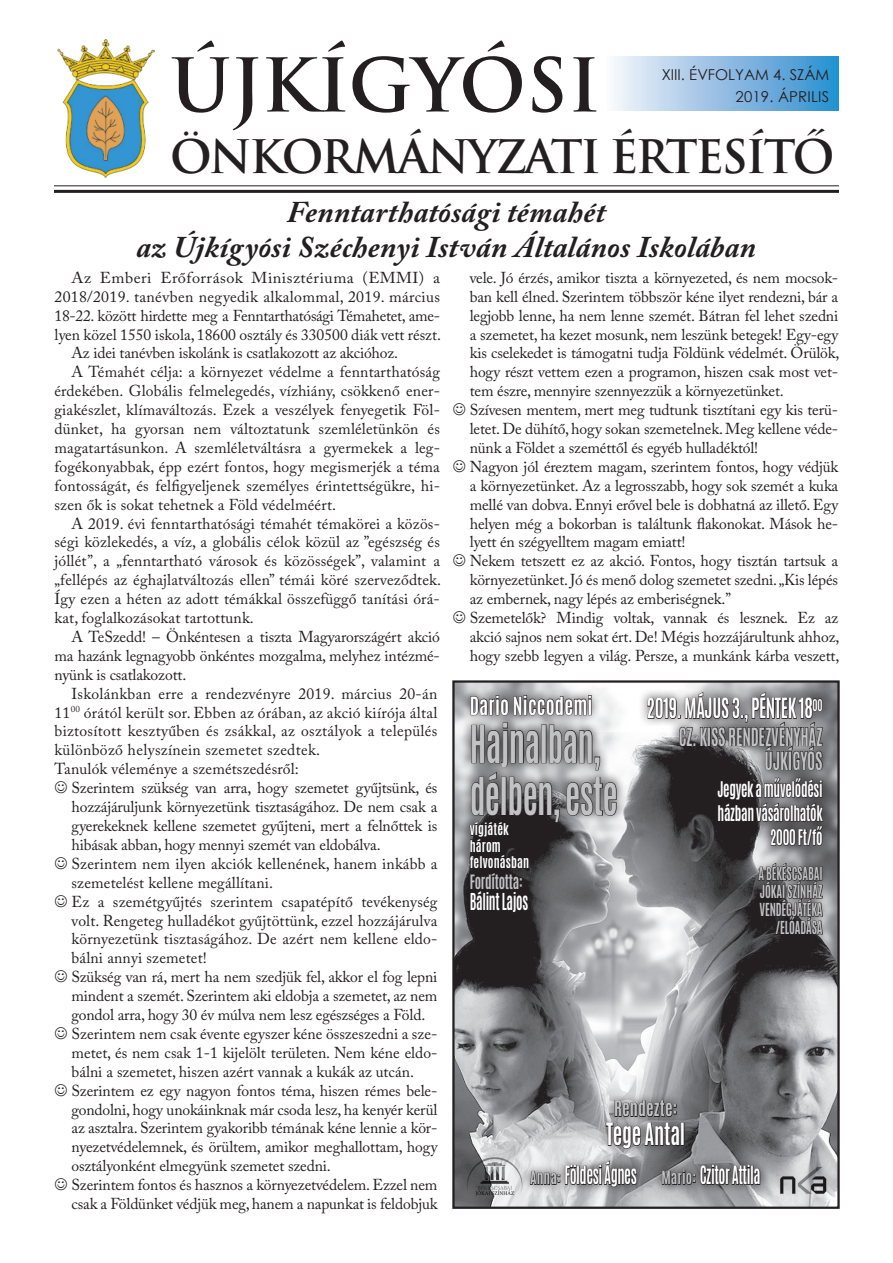
<style>
.page{position:relative;width:893px;height:1263px;background:#fff}
.page>*{position:absolute;margin:0;border:0;box-sizing:border-box;transform-origin:0 0}
.t1{font:700 72px "Trajan Pro";color:#231f20}
.t2{font:700 45px "Trajan Pro";letter-spacing:-.05em;color:#231f20}
.t3{font:700 43.5px/52.2px "Antonio";letter-spacing:-.02em;color:#c1c2c4;scale:.75 1}
.t4{font:italic 700 30px/34.5px "Adobe Caslon Pro";letter-spacing:.01em;color:#231f20;text-align:center}
.t5{font:700 25.5px "Antonio";letter-spacing:-.01em;color:#fff;scale:.8 1}
.t6{font:700 23.25px "Antonio";letter-spacing:-.02em;color:#fff;scale:.78 1}
.t7{font:700 21px "Antonio";letter-spacing:-.03em;color:#fff;scale:.7 1}
.t8{font:700 21px/24px "Antonio";letter-spacing:-.01em;color:#c1c2c4;text-align:right;scale:.78 1}
.t9{font:700 21px "Antonio";letter-spacing:.01em;color:#fff;scale:.9 1}
.t10{font:700 19.5px "Antonio";letter-spacing:-.02em;color:#fff;scale:.7 1}
.t11{font:700 18px/24px "Antonio";letter-spacing:-.02em;color:#fff;text-align:right;scale:.76 1}
.t12{font:700 18px "Antonio";letter-spacing:.01em;color:#c1c2c4;scale:.9 1}
.t13{font:700 16.5px "Antonio";letter-spacing:-.02em;color:#c1c2c4;scale:.82 1}
.t14{font:15.75px/18.9px "Adobe Caslon Pro";letter-spacing:-.005em;color:#231f20}
.t15{font:15.75px "Adobe Caslon Pro";letter-spacing:.02em;color:#231f20}
.t16{font:15.75px "Adobe Caslon Pro";letter-spacing:.03em;color:#231f20}
.t17{font:700 15px/18px "Antonio";letter-spacing:-.01em;color:#c1c2c4;text-align:right;scale:.8 1}
.t18{font:15px/22.2px "Century Gothic";color:#231f20}
.t19{font:700 13.5px/16.2px "Antonio";letter-spacing:.01em;color:#fff;scale:.9 1}
.s1{font-size:15px;color:#c1c2c4}
</style>
<div class="page">
<img style="left:455px;top:683px;width:382px;height:523px">
<div style="left:452px;top:680px;width:388px;height:529px;border:2px solid #231f20"></div>
<img style="left:614px;top:57px;width:225px;height:54px">
<img style="left:57px;top:39px;width:97px;height:138px">
<hr style="left:54px;top:185px;width:785px;height:1px;background:#231f20">
<hr style="left:54px;top:190px;width:785px;height:3px;background:#231f20">
<svg style="left:521px;top:1092px;width:249px;height:104px;background:#939496"></svg>
<svg style="left:606px;top:1100px;width:73px;height:48px;background:#646264"></svg>
<div style="left:681px;top:1123px;width:3px;height:22px;border:1px solid #231f20"></div>
<svg style="left:537px;top:1161px;width:100px;height:26px;background:#706f70"></svg>
<svg style="left:662px;top:1162px;width:98px;height:23px;background:#525153"></svg>
<svg style="left:461px;top:687px;width:165px;height:234px"></svg>
<svg style="left:471px;top:695px;width:37px;height:20px"></svg>
<svg style="left:514px;top:695px;width:77px;height:20px;background:#656364"></svg>
<svg style="left:470px;top:723px;width:146px;height:189px;background:#666566"></svg>
<svg style="left:638px;top:684px;width:194px;height:260px;background:#727274"></svg>
<svg style="left:648px;top:692px;width:174px;height:78px;background:#676667"></svg>
<svg style="left:717px;top:777px;width:106px;height:68px;background:#3c3a3b"></svg>
<svg style="left:758px;top:863px;width:65px;height:71px;background:#403d3e"></svg>
<img style="left:452px;top:1151px;width:85px;height:50px">
<img style="left:778px;top:1164px;width:51px;height:32px">
<h1 class="t1" style="left:170px;top:40px;width:432px">ÚJKÍGYÓSI</h1>
<h2 class="t2" style="left:170px;top:129px;width:666px">ÖNKORMÁNYZATI ÉRTESÍTŐ</h2>
<p class="t18" style="left:736px;top:63px;width:95px;text-indent:-74px">XIII. ÉVFOLYAM 4. SZÁM<br>2019. április</p>
<h3 class="t4" style="left:136px;top:194px;width:621px">Fenntarthatósági témahét<br>az Újkígyósi Széchenyi István Általános Iskolában</h3>
<p class="t16" style="left:72px;top:268px;width:370px">Az Emberi Erőforrások Minisztériuma (EMMI) a</p>
<p class="t15" style="left:55px;top:287px;width:387px">2018/2019. tanévben negyedik alkalommal, 2019. március</p>
<p class="t14" style="left:55px;top:306px;width:387px">18-22. között hirdette meg a Fenntarthatósági Témahetet, ame-</p>
<p class="t14" style="left:55px;top:325px;width:388px">lyen közel 1550 iskola, 18600 osztály és 330500 diák vett részt.</p>
<p class="t14" style="left:72px;top:344px;width:328px">Az idei tanévben iskolánk is csatlakozott az akcióhoz.</p>
<p class="t14" style="left:72px;top:362px;width:370px">A Témahét célja: a környezet védelme a fenntarthatóság</p>
<p class="t14" style="left:55px;top:381px;width:387px">érdekében. Globális felmelegedés, vízhiány, csökkenő ener-</p>
<p class="t14" style="left:55px;top:400px;width:387px">giakészlet, klímaváltozás. Ezek a veszélyek fenyegetik Föl-</p>
<p class="t14" style="left:55px;top:419px;width:387px">dünket, ha gyorsan nem változtatunk szemléletünkön és</p>
<p class="t14" style="left:55px;top:438px;width:387px">magatartásunkon. A szemléletváltásra a gyermekek a leg-</p>
<p class="t14" style="left:55px;top:457px;width:387px">fogékonyabbak, épp ezért fontos, hogy megismerjék a téma</p>
<p class="t14" style="left:55px;top:476px;width:387px">fontosságát, és felfigyeljenek személyes érintettségükre, hi-</p>
<p class="t14" style="left:55px;top:495px;width:283px">szen ők is sokat tehetnek a Föld védelméért.</p>
<p class="t14" style="left:72px;top:514px;width:370px">A 2019. évi fenntarthatósági témahét témakörei a közös-</p>
<p class="t14" style="left:55px;top:533px;width:387px">ségi közlekedés, a víz, a globális célok közül az ”egészség és</p>
<p class="t14" style="left:55px;top:551px;width:387px">jóllét”, a „fenntartható városok és közösségek”, valamint a</p>
<p class="t14" style="left:55px;top:570px;width:388px">„fellépés az éghajlatváltozás ellen” témái köré szerveződtek.</p>
<p class="t14" style="left:55px;top:589px;width:387px">Így ezen a héten az adott témákkal összefüggő tanítási órá-</p>
<p class="t14" style="left:55px;top:608px;width:201px">kat, foglalkozásokat tartottunk.</p>
<p class="t14" style="left:72px;top:627px;width:370px">A TeSzedd! – Önkéntesen a tiszta Magyarországért akció</p>
<p class="t14" style="left:55px;top:646px;width:387px">ma hazánk legnagyobb önkéntes mozgalma, melyhez intézmé-</p>
<p class="t14" style="left:55px;top:665px;width:133px">nyünk is csatlakozott.</p>
<p class="t15" style="left:72px;top:684px;width:367px">Iskolánkban erre a rendezvényre 2019. március 20-án</p>
<p class="t15" style="left:55px;top:703px;width:384px">11<sup>00</sup> órától került sor. Ebben az órában, az akció kiírója által</p>
<p class="t15" style="left:55px;top:722px;width:384px">biztosított kesztyűben és zsákkal, az osztályok a település</p>
<p class="t15" style="left:55px;top:741px;width:267px">különböző helyszínein szemetet szedtek.</p>
<p class="t14" style="left:55px;top:759px;width:246px">Tanulók véleménye a szemétszedésről:</p>
<p class="t14" style="left:72px;top:778px;width:367px">Szerintem szükség van arra, hogy szemetet gyűjtsünk, és</p>
<p class="t14" style="left:72px;top:797px;width:367px">hozzájáruljunk környezetünk tisztaságához. De nem csak a</p>
<p class="t14" style="left:72px;top:816px;width:367px">gyerekeknek kellene szemetet gyűjteni, mert a felnőttek is</p>
<p class="t14" style="left:72px;top:835px;width:311px">hibásak abban, hogy mennyi szemét van eldobálva.</p>
<p class="t14" style="left:72px;top:854px;width:367px">Szerintem nem ilyen akciók kellenének, hanem inkább a</p>
<p class="t14" style="left:72px;top:873px;width:203px">szemetelést kellene megállítani.</p>
<p class="t14" style="left:72px;top:892px;width:367px">Ez a szemétgyűjtés szerintem csapatépítő tevékenység</p>
<p class="t14" style="left:72px;top:911px;width:367px">volt. Rengeteg hulladékot gyűjtöttünk, ezzel hozzájárulva</p>
<p class="t14" style="left:72px;top:929px;width:367px">környezetünk tisztaságához. De azért nem kellene eldo-</p>
<p class="t14" style="left:72px;top:948px;width:137px">bálni annyi szemetet!</p>
<p class="t14" style="left:72px;top:967px;width:367px">Szükség van rá, mert ha nem szedjük fel, akkor el fog lepni</p>
<p class="t14" style="left:72px;top:986px;width:367px">mindent a szemét. Szerintem aki eldobja a szemetet, az nem</p>
<p class="t14" style="left:72px;top:1005px;width:355px">gondol arra, hogy 30 év múlva nem lesz egészséges a Föld.</p>
<p class="t14" style="left:72px;top:1024px;width:367px">Szerintem nem csak évente egyszer kéne összeszedni a sze-</p>
<p class="t14" style="left:72px;top:1043px;width:367px">metet, és nem csak 1-1 kijelölt területen. Nem kéne eldo-</p>
<p class="t14" style="left:72px;top:1062px;width:344px">bálni a szemetet, hiszen azért vannak a kukák az utcán.</p>
<p class="t14" style="left:72px;top:1081px;width:367px">Szerintem ez egy nagyon fontos téma, hiszen rémes bele-</p>
<p class="t14" style="left:72px;top:1100px;width:367px">gondolni, hogy unokáinknak már csoda lesz, ha kenyér kerül</p>
<p class="t14" style="left:72px;top:1118px;width:367px">az asztalra. Szerintem gyakoribb témának kéne lennie a kör-</p>
<p class="t14" style="left:72px;top:1137px;width:367px">nyezetvédelemnek, és örültem, amikor meghallottam, hogy</p>
<p class="t14" style="left:72px;top:1156px;width:261px">osztályonként elmegyünk szemetet szedni.</p>
<p class="t14" style="left:72px;top:1175px;width:367px">Szerintem fontos és hasznos a környezetvédelem. Ezzel nem</p>
<p class="t14" style="left:72px;top:1194px;width:367px">csak a Földünket védjük meg, hanem a napunkat is feldobjuk</p>
<p class="t14" style="left:470px;top:268px;width:371px">vele. Jó érzés, amikor tiszta a környezeted, és nem mocsok&shy;ban kell élned. Szerintem többször kéne ilyet rendezni, bár a legjobb lenne, ha nem lenne szemét. Bátran fel lehet szedni a szemetet, ha kezet mosunk, nem leszünk betegek! Egy-egy kis cselekedet is támogatni tudja Földünk védelmét. Örülök, hogy részt vettem ezen a programon, hiszen csak most vet&shy;tem észre, mennyire szennyezzük a környezetünket.<br>Szívesen mentem, mert meg tudtunk tisztítani egy kis terü&shy;letet. De dühítő, hogy sokan szemetelnek. Meg kellene véde&shy;nünk a Földet a szeméttől és egyéb hulladéktól!<br>Nagyon jól éreztem magam, szerintem fontos, hogy védjük a környezetünket. Az a legrosszabb, hogy sok szemét a kuka mellé van dobva. Ennyi erővel bele is dobhatná az illető. Egy helyen még a bokorban is találtunk flakonokat. Mások he&shy;lyett én szégyelltem magam emiatt!<br>Nekem tetszett ez az akció. Fontos, hogy tisztán tartsuk a környezetünket. Jó és menő dolog szemetet szedni. „Kis lépés az embernek, nagy lépés az emberiségnek.”<br>Szemetelők? Mindig voltak, vannak és lesznek. Ez az akció sajnos nem sokat ért. De! Mégis hozzájárultunk ahhoz, hogy szebb legyen a világ. Persze, a munkánk kárba veszett,</p>
<h3 class="t6" style="left:647px;top:691px;width:227px">2019. május 3., péntek 18<sup>00</sup></h3>
<h3 class="t8" style="left:679px;top:725px;width:186px">Cz. Kiss Rendezvényház<br>Újkígyós</h3>
<p class="t11" style="left:717px;top:777px;width:140px">Jegyek a művelődési házban vásárolhatók<br>2000 Ft/fő</p>
<p class="t17" style="left:758px;top:865px;width:82px">A Békéscsabai<br>Jókai Színház vendégjátéka /előadása</p>
<h3 class="t9" style="left:470px;top:690px;width:138px">Dario Niccodemi</h3>
<h3 class="t3" style="left:470px;top:719px;width:199px">Hajnalban, délben, este</h3>
<p class="t19" style="left:470px;top:822px;width:67px">vígjáték három felvonásban</p>
<p class="t13" style="left:470px;top:869px;width:66px">Fordította:</p>
<p class="t10" style="left:470px;top:887px;width:85px">Bálint Lajos</p>
<p class="t12" style="left:614px;top:1095px;width:72px">Rendezte:</p>
<h3 class="t5" style="left:606px;top:1115px;width:100px">Tege Antal</h3>
<h3 class="t7" style="left:530px;top:1159px;width:331px"><span class="s1">Anna:</span> Földesi Ágnes <span class="s1">Mario:</span> Czitor Attila</h3>
</div>
